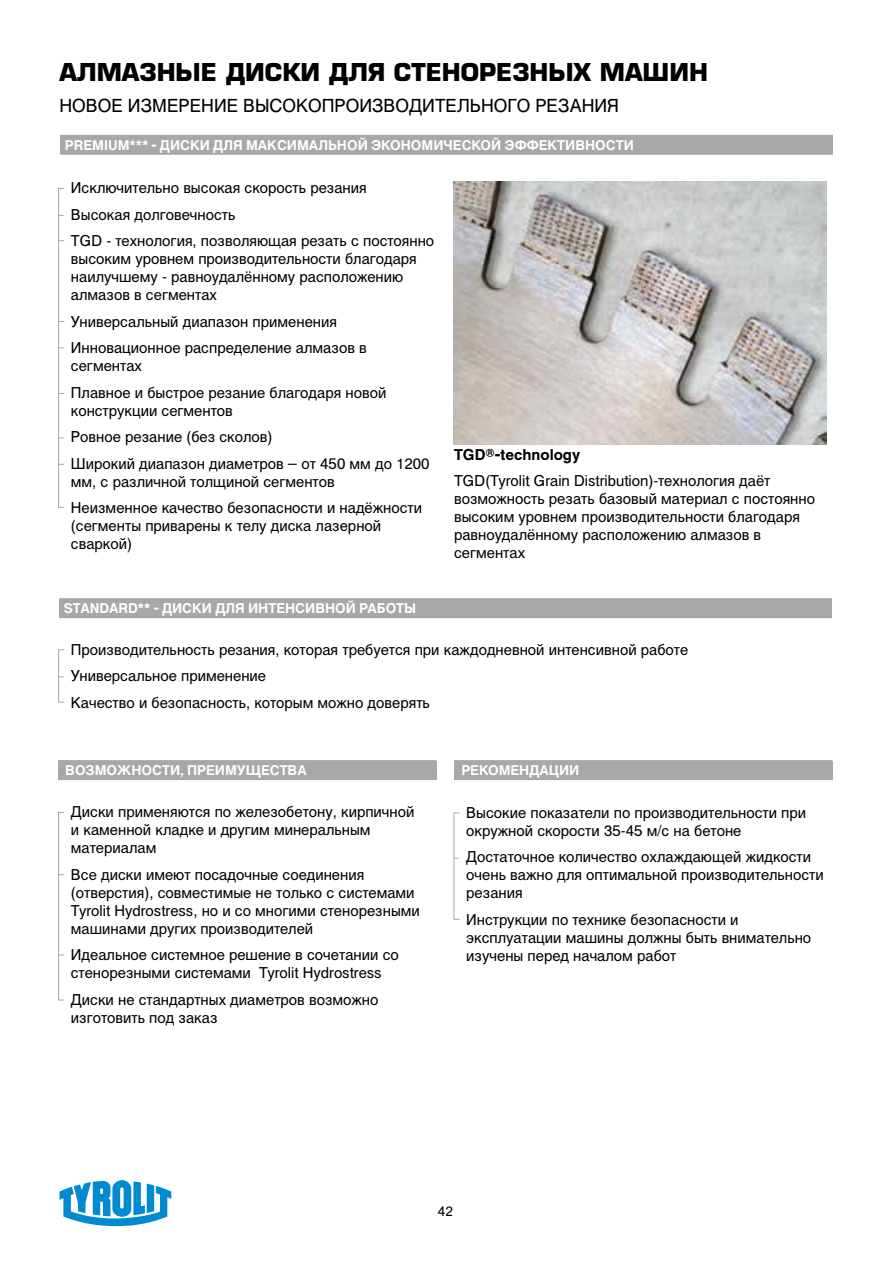
<style>
.page{position:relative;width:893px;height:1263px;background:#fff}
.page>*{position:absolute;margin:0;border:0;box-sizing:border-box;transform-origin:0 0}
.t1{font:700 24px "Europe";color:#000}
.t2{font:18px "Cyrvetica";color:#000}
.t3{font:15px/18px "Cyrvetica";color:#000}
.t4{font:700 15px "Cyrvetica";color:#000}
.t5{font:700 13.5px "Cyrvetica";color:#fff}
.t6{font:13.5px "Cyrvetica";color:#000}
</style>
<div class="page">
<svg style="left:60px;top:1180px;width:111px;height:46px"></svg>
<img style="left:453px;top:182px;width:373px;height:263px">
<div style="left:58px;top:761px;width:378px;height:18px;background:#a7a8aa"></div>
<hr style="left:58px;top:760px;width:378px;height:1px;background:#a7a8aa">
<hr style="left:58px;top:779px;width:378px;height:1px;background:#a7a8aa">
<div style="left:61px;top:135px;width:772px;height:19px;background:#a7a8aa"></div>
<hr style="left:61px;top:154px;width:772px;height:1px;background:#a7a8aa">
<div style="left:58px;top:188px;width:6px;height:320px;border:1px solid #a7a8aa"></div>
<div style="left:59px;top:599px;width:773px;height:19px;background:#a7a8aa"></div>
<hr style="left:59px;top:598px;width:773px;height:1px;background:#a7a8aa">
<div style="left:454px;top:761px;width:378px;height:18px;background:#a7a8aa"></div>
<hr style="left:454px;top:760px;width:378px;height:1px;background:#a7a8aa">
<hr style="left:454px;top:779px;width:378px;height:1px;background:#a7a8aa">
<div style="left:58px;top:649px;width:6px;height:53px;border:1px solid #a7a8aa"></div>
<div style="left:58px;top:812px;width:6px;height:188px;border:1px solid #a7a8aa"></div>
<div style="left:454px;top:812px;width:6px;height:108px;border:1px solid #a7a8aa"></div>
<h1 class="t1" style="left:60px;top:58px;width:38px">Алмазн</h1>
<h1 class="t1" style="left:176px;top:58px;width:173px">ые диски для</h1>
<h1 class="t1" style="left:394px;top:58px;width:18px">стенорезн</h1>
<h1 class="t1" style="left:548px;top:58px;width:75px">ых маш</h1>
<h1 class="t1" style="left:669px;top:58px;width:36px">ин</h1>
<p class="t2" style="left:60px;top:96px;width:13px">новоеи</p>
<p class="t2" style="left:141px;top:96px;width:24px">змерениев</p>
<p class="t2" style="left:255px;top:96px;width:29px">ысокопрои</p>
<p class="t2" style="left:372px;top:96px;width:25px">зводител</p>
<p class="t2" style="left:470px;top:96px;width:23px">ьногоре</p>
<p class="t2" style="left:558px;top:96px;width:25px">зани</p>
<p class="t2" style="left:607px;top:96px;width:13px">я</p>
<p class="t5" style="left:65px;top:138px;width:571px">PREMIUM*** - ДИСКИ ДЛЯ МАКСИМАЛЬНОЙ ЭКОНОМИЧЕСКОЙ ЭФФЕКТИВНОСТИ</p>
<p class="t3" style="left:71px;top:175px;width:365px;line-height:26.5px">Исключительно высокая скорость резания<br>Высокая долговечность<br>TGD - технология, позволяющая резать с постоянно</p>
<p class="t3" style="left:71px;top:250px;width:347px">высоким уровнем производительности благодаря наилучшему - равноудалённому расположению алмазов в сегментах</p>
<p class="t3" style="left:71px;top:308px;width:297px;line-height:26.5px">Универсальный диапазон применения<br>Инновационное распределение алмазов в</p>
<p class="t3" style="left:71px;top:353px;width:317px;line-height:26.5px">сегментах<br>Плавное и быстрое резание благодаря новой</p>
<p class="t3" style="left:71px;top:397px;width:360px;line-height:26.5px">конструкции сегментов<br>Ровное резание (без сколов)<br>Широкий диапазон диаметров – от 450 мм до 1200</p>
<p class="t3" style="left:71px;top:468px;width:353px;line-height:26.5px">мм, с различной толщиной сегментов<br>Неизменное качество безопасности и надёжности</p>
<p class="t3" style="left:71px;top:517px;width:312px">(сегменты приварены к телу диска лазерной сваркой)</p>
<p class="t4" style="left:454px;top:446px;width:128px">TGD®-TECHNOLOGY</p>
<p class="t3" style="left:454px;top:472px;width:363px">TGD(Tyrolit Grain Distribution)-технология даёт возможность резать базовый материал с постоянно высоким уровнем производительности благодаря равноудалённому расположению алмазов в сегментах</p>
<p class="t5" style="left:64px;top:601px;width:354px">STANDARD** - ДИС КИ ДЛЯ ИНТЕНС ИВ НОЙ РАБОТЫ</p>
<p class="t3" style="left:71px;top:636px;width:619px;line-height:26.5px">Производительность резания, которая требуется при каждодневной интенсивной работе<br>Универсальное применение<br>Качество и безопасность, которым можно доверять</p>
<p class="t5" style="left:65px;top:763px;width:241px">ВОЗМОЖНОСТИ, П РЕИМУЩЕСТВА</p>
<p class="t3" style="left:71px;top:803px;width:345px">Диски применяются по железобетону, кирпичной и каменной кладке и другим минеральным материалам</p>
<p class="t3" style="left:71px;top:865px;width:350px">Все диски имеют посадочные соединения (отверстия), совместимые не только с системами Tyrolit Hydrostress, но и со многими стенорезными машинами других производителей</p>
<p class="t3" style="left:71px;top:946px;width:329px">Идеальное системное решение в сочетании со стенорезными системами Tyrolit Hydrostress</p>
<p class="t3" style="left:71px;top:990px;width:309px">Диски не стандартных диаметров возможно изготовить под заказ</p>
<p class="t5" style="left:461px;top:763px;width:120px">РЕКОМЕНДАЦИИ</p>
<p class="t3" style="left:466px;top:803px;width:341px">Высокие показатели по производительности при окружной скорости 35-45 м/с на бетоне</p>
<p class="t3" style="left:466px;top:848px;width:359px">Достаточное количество охлаждающей жидкости очень важно для оптимальной производительности резания</p>
<p class="t3" style="left:466px;top:910px;width:346px">Инструкции по технике безопасности и эксплуатации машины должны быть внимательно изучены перед началом работ</p>
<p class="t6" style="left:438px;top:1204px;width:17px">42</p>
</div>
